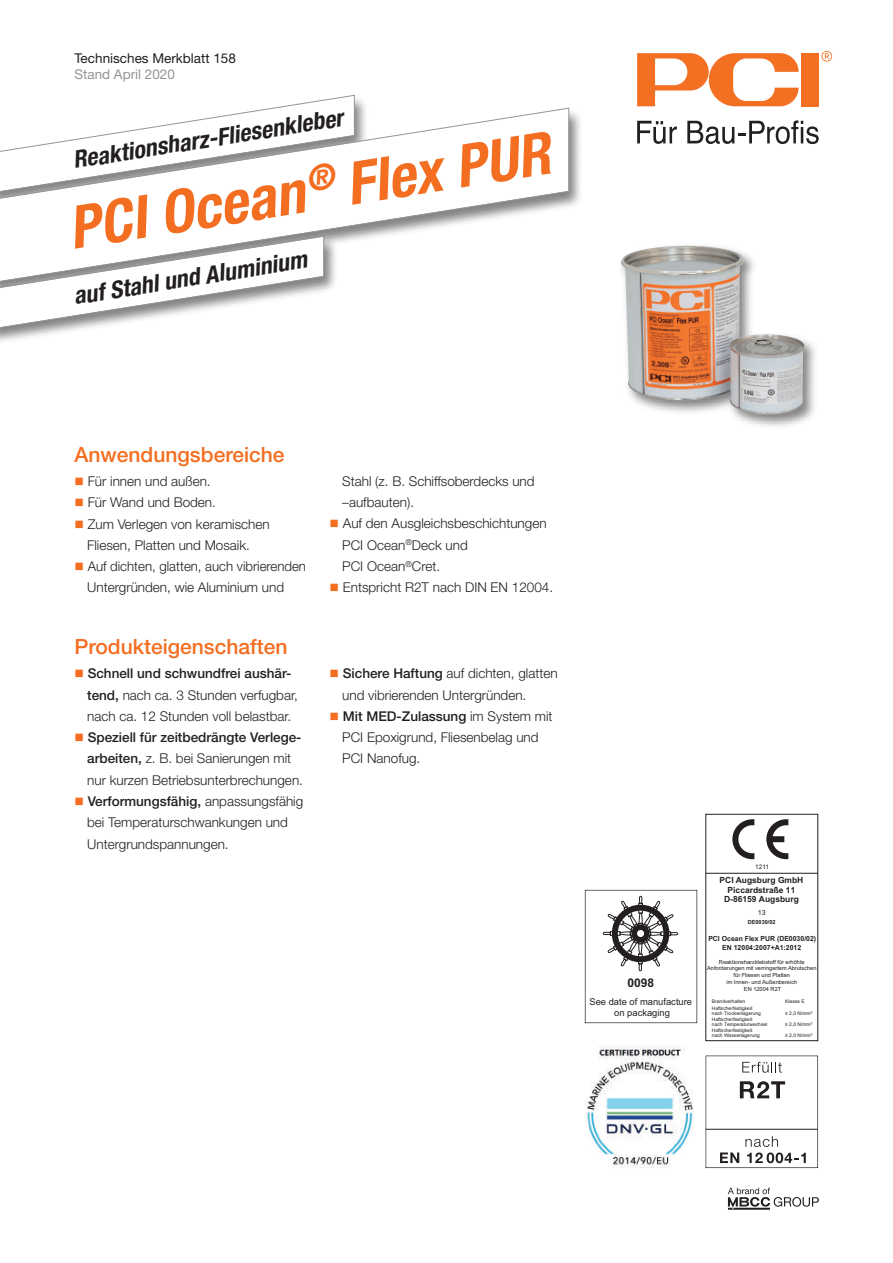
<style>
.page{position:relative;width:893px;height:1263px;background:#fff}
.page>*{position:absolute;margin:0;border:0;box-sizing:border-box;transform-origin:0 0}
.t1{font:italic 700 condensed 59.25px "Helvetica Neue LT Pro";color:#f36e21}
.t2{font:italic 700 condensed 24px "Helvetica Neue LT Pro";color:#231f20}
.t3{font:500 21px "Helvetica Neue LT Pro";color:#f36e21}
.t4{font:300 13.5px/21.3px "Helvetica Neue LT Pro";color:#231f20}
.t5{font:13.5px "Helvetica Neue LT Pro";color:#231f20}
.t6{font:13.5px "Helvetica Neue LT Pro";color:#939598}
.t7{font:700 12px "Arial";color:#231f20}
.t8{font:9.45px/11.2px "Arial";color:#231f20;text-align:center}
.t9{font:700 8.4px/9.1px "Arial";color:#231f20;text-align:center}
.t10{font:700 7.05px/9.9px "Arial";color:#231f20;text-align:center}
.t11{font:7.05px "Arial";color:#231f20}
.t12{font:6.3px "Arial";color:#231f20}
.t13{font:5.7px/6.8px "Arial";color:#231f20;text-align:center}
.t14{font:700 5.7px "Arial";color:#231f20}
.t15{font:4.95px/4.9px "Arial";color:#231f20}
.s1{color:#f36e21}
.s2{font-weight:500}
</style>
<div class="page">
<div style="left:801px;top:53px;width:18px;height:53px;background:#f36f21"></div>
<svg style="left:637px;top:53px;width:162px;height:53px"></svg>
<svg style="left:821px;top:51px;width:11px;height:11px"></svg>
<svg style="left:637px;top:121px;width:40px;height:23px"></svg>
<svg style="left:687px;top:120px;width:132px;height:24px"></svg>
<img style="left:278px;top:99px;width:303px;height:107px">
<svg style="left:1px;top:107px;width:569px;height:134px"></svg>
<img style="left:626px;top:245px;width:189px;height:182px">
<img style="left:621px;top:246px;width:136px;height:92px">
<img style="left:1px;top:228px;width:350px;height:114px">
<svg style="left:1px;top:235px;width:323px;height:95px"></svg>
<svg style="left:603px;top:896px;width:75px;height:75px"></svg>
<img style="left:585px;top:1045px;width:108px;height:123px">
<hr style="left:706px;top:873px;width:112px;height:1px;background:#231f20">
<div style="left:705px;top:814px;width:113px;height:227px;border:1px solid #231f20"></div>
<svg style="left:732px;top:819px;width:22px;height:40px"></svg>
<svg style="left:766px;top:819px;width:22px;height:40px"></svg>
<hr style="left:705px;top:1129px;width:113px;height:1px;background:#231f20">
<svg style="left:742px;top:1062px;width:40px;height:11px"></svg>
<svg style="left:740px;top:1081px;width:45px;height:17px"></svg>
<svg style="left:720px;top:1152px;width:19px;height:11px"></svg>
<svg style="left:745px;top:1136px;width:61px;height:27px"></svg>
<svg style="left:728px;top:1187px;width:91px;height:23px"></svg>
<p class="t5" style="left:74px;top:53px;width:163px">Technisches Merkblatt 158</p>
<p class="t6" style="left:74px;top:69px;width:102px">Stand April 2020</p>
<h2 class="t2" style="left:72px;top:151px;width:275px;rotate:-9deg">Reaktionsharz-Fliesenkleber</h2>
<h1 class="t1" style="left:66px;top:207px;width:488px;rotate:-9deg">PCI Ocean<sup>®</sup> Flex PUR</h1>
<h2 class="t2" style="left:72px;top:287px;width:237px;rotate:-9deg">auf Stahl und Aluminium</h2>
<h3 class="t3" style="left:74px;top:446px;width:212px">Anwendungsbereiche</h3>
<p class="t4" style="left:74px;top:472px;width:138px"><span class="s1">■</span> Für innen und außen.</p>
<p class="t4" style="left:74px;top:493px;width:143px"><span class="s1">■</span> Für Wand und Boden.</p>
<p class="t4" style="left:74px;top:514px;width:197px;text-align:center"><span class="s1">■</span> Zum Verlegen von keramischen<br>Fliesen, Platten und Mosaik.</p>
<p class="t4" style="left:87px;top:557px;width:220px;text-indent:-13px"><span class="s1">■</span> Auf dichten, glatten, auch vibrierenden<br>Untergründen, wie Aluminium und</p>
<h3 class="t3" style="left:74px;top:639px;width:215px">Produkteigenschaften</h3>
<p class="t4" style="left:87px;top:664px;width:212px;text-indent:-13px"><span class="s1">■</span> <span class="s2">Schnell und schwundfrei aushär&shy;tend,</span> nach ca. 3 Stunden verfugbar, nach ca. 12 Stunden voll belastbar.</p>
<p class="t4" style="left:87px;top:728px;width:217px;text-indent:-13px"><span class="s1">■</span> <span class="s2">Speziell für zeitbedrängte Verlege&shy;arbeiten,</span> z. B. bei Sanierungen mit nur kurzen Betriebsunterbrechungen.</p>
<p class="t4" style="left:87px;top:792px;width:218px;text-indent:-13px"><span class="s1">■</span> <span class="s2">Verformungsfähig,</span> anpassungsfähig bei Temperaturschwankungen und<br>Untergrundspannungen.</p>
<p class="t4" style="left:342px;top:472px;width:194px">Stahl (z. B. Schiffsoberdecks und –aufbauten).</p>
<p class="t4" style="left:342px;top:514px;width:206px;text-indent:-13px"><span class="s1">■</span> Auf den Ausgleichsbeschichtungen<br>PCI Ocean<sup>®</sup>Deck und<br>PCI Ocean<sup>®</sup>Cret.</p>
<p class="t4" style="left:330px;top:578px;width:225px"><span class="s1">■</span> Entspricht R2T nach DIN EN 12004.</p>
<p class="t4" style="left:342px;top:664px;width:217px;text-indent:-13px"><span class="s1">■</span> <span class="s2">Sichere Haftung</span> auf dichten, glatten und vibrierenden Untergründen.</p>
<p class="t4" style="left:342px;top:707px;width:212px;text-indent:-13px"><span class="s1">■</span> <span class="s2">Mit MED-Zulassung</span> im System mit<br>PCI Epoxigrund, Fliesenbelag und<br>PCI Nanofug.</p>
<p class="t7" style="left:627px;top:975px;width:28px">0098</p>
<p class="t8" style="left:589px;top:996px;width:104px">See date of manufacture on packaging</p>
<p class="t12" style="left:755px;top:863px;width:15px">1211</p>
<p class="t9" style="left:720px;top:876px;width:85px">PCI Augsburg GmbH<br>Piccardstraße 11<br>D-86159 Augsburg</p>
<p class="t11" style="left:758px;top:907px;width:9px">13</p>
<p class="t14" style="left:748px;top:918px;width:29px">DE0030/02</p>
<p class="t10" style="left:708px;top:933px;width:109px">PCI Ocean Flex PUR (DE0030/02)<br>EN 12004:2007+A1:2012</p>
<p class="t13" style="left:707px;top:958px;width:111px">Reaktionsharzklebstoff für erhöhte<br>Anforderungen mit verringertem Abrutschen für Fliesen und Platten<br>im Innen- und Außenbereich<br>EN 12004 R2T</p>
<p class="t15" style="left:712px;top:999px;width:35px">Brandverhalten</p>
<p class="t15" style="left:785px;top:999px;width:21px">Klasse E</p>
<p class="t15" style="left:712px;top:1005px;width:51px">Haftscherfestigkeit nach Trockenlagerung</p>
<p class="t15" style="left:785px;top:1010px;width:29px">≥ 2,0 N/mm²</p>
<p class="t15" style="left:712px;top:1017px;width:57px">Haftscherfestigkeit<br>nach Temperaturwechsel</p>
<p class="t15" style="left:785px;top:1022px;width:29px">≥ 2,0 N/mm²</p>
<p class="t15" style="left:712px;top:1028px;width:49px">Haftscherfestigkeit nach Wasserlagerung</p>
<p class="t15" style="left:785px;top:1033px;width:29px">≥ 2,0 N/mm²</p>
</div>
